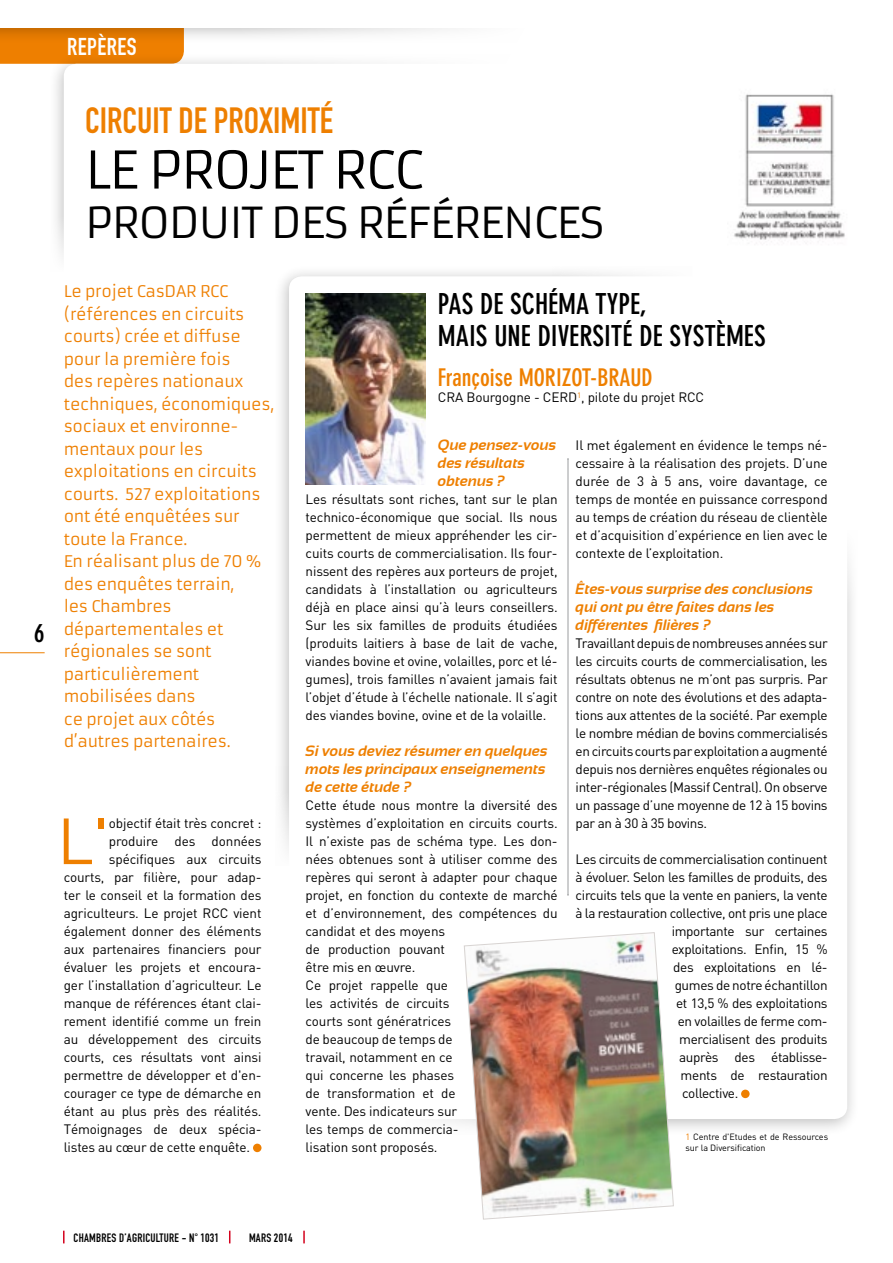
<style>
.page{position:relative;width:893px;height:1263px;background:#fff}
.page>*{position:absolute;margin:0;border:0;box-sizing:border-box;transform-origin:0 0}
.t1{font:64.05px "DIN";color:#ee7f00}
.t2{font:51px "Armata";letter-spacing:-.03em;color:#000}
.t3{font:42px "Armata";letter-spacing:-.03em;color:#000}
.t4{font:36px "DIN Engschrift";color:#ee7f00}
.t5{font:700 condensed 28.5px/31.5px "DIN Neuzeit Grotesk";color:#000}
.t6{font:700 condensed 25.5px "DIN Neuzeit Grotesk";color:#000}
.t7{font:700 condensed 24px "DIN Neuzeit Grotesk";color:#ee7f00}
.t8{font:24px "DIN Engschrift";color:#fff}
.t9{font:15.75px/22.5px "Armata";letter-spacing:-.02em;color:#ee7f00}
.t10{font:italic 700 15px/18px "Sansation";color:#ee7f00}
.t11{font:13.5px/18px "DIN";letter-spacing:-.01em;color:#000;text-align:justify}
.t12{font:12px "DIN Engschrift";letter-spacing:.02em;color:#000}
.t13{font:9px/10.8px "DIN";letter-spacing:-.01em;color:#000}
.s1{color:#ee7f00}
</style>
<div class="page">
<svg style="left:0;top:44px;width:86px;height:20px;background:#ed7f02"></svg>
<div style="left:0;top:0;width:599px;height:44px;background:#000;opacity:.25"></div>
<div style="left:0;top:0;width:587px;height:27px;background:#fff"></div>
<hr style="left:0;top:652px;width:45px;height:1px;background:#ee7f00">
<svg style="left:63px;top:1231px;width:2px;height:12px"></svg>
<svg style="left:303px;top:1231px;width:2px;height:12px"></svg>
<svg style="left:229px;top:1231px;width:1px;height:12px"></svg>
<svg style="left:86px;top:0;width:513px;height:64px"></svg>
<div style="left:273px;top:264px;width:518px;height:786px;background:#000;opacity:.25"></div>
<div style="left:289px;top:276px;width:490px;height:758px;background:#fff;border-radius:13px"></div>
<div style="left:253px;top:767px;width:543px;height:415px;background:#fff"></div>
<div style="left:551px;top:253px;width:296px;height:830px;background:#fff"></div>
<div style="left:741px;top:1089px;width:9px;height:9px;background:#ee7f00;border-radius:50%"></div>
<img style="left:306px;top:293px;width:119px;height:191px">
<hr style="left:568px;top:459px;width:1px;height:436px;background:#9c9e9f">
<div style="left:253px;top:1143px;width:8px;height:9px;background:#ee7f00;border-radius:50%"></div>
<img style="left:734px;top:94px;width:111px;height:146px">
<img style="left:464px;top:932px;width:210px;height:287px">
<h3 class="t6" style="left:34px;top:618px;width:12px">6</h3>
<h3 class="t8" style="left:67px;top:32px;width:50px">REPÈRES</h3>
<h3 class="t4" style="left:85px;top:100px;width:249px">CIRCUIT DE PROXIMITÉ</h3>
<h2 class="t2" style="left:85px;top:139px;width:96px">le pro</h2>
<h2 class="t2" style="left:250px;top:139px;width:175px">jet RCC</h2>
<h3 class="t3" style="left:85px;top:197px;width:27px">pro</h3>
<h3 class="t3" style="left:169px;top:197px;width:433px">duit des références</h3>
<p class="t9" style="left:64px;top:280px;width:212px">Le projet CasDAR RCC (références en circuits courts) crée et diffuse pour la première fois<br>des repères nationaux techniques, économiques, sociaux et environne&shy;mentaux pour les exploitations en circuits courts. 527 exploitations ont été enquêtées sur toute la France.<br>En réalisant plus de 70 % des enquêtes terrain,<br>les Chambres départementales et régionales se sont particulièrement mobilisées dans<br>ce projet aux côtés d’autres partenaires.</p>
<h1 class="t1" style="left:57px;top:801px;width:54px">L'</h1>
<p class="t11" style="left:109px;top:814px;width:154px">objectif était très concret :</p>
<p class="t11" style="left:109px;top:832px;width:154px">produire des données</p>
<p class="t11" style="left:109px;top:850px;width:154px">spécifiques aux circuits</p>
<p class="t11" style="left:64px;top:868px;width:199px">courts, par filière, pour adap-</p>
<p class="t11" style="left:64px;top:886px;width:199px">ter le conseil et la formation des</p>
<p class="t11" style="left:64px;top:904px;width:148px">agriculteurs. Le projet RCC</p>
<p class="t11" style="left:64px;top:904px;width:199px;text-indent:170px">vient également donner des éléments aux partenaires financiers pour évaluer les projets et encoura&shy;ger l’installation d’agriculteur. Le manque de références étant clai&shy;rement identifié comme un frein au développement des circuits courts, ces résultats vont ainsi permettre de développer et d'en&shy;courager ce type de démarche en étant au plus près des réalités.<br>Témoignages de deux spécia&shy;listes au cœur de cette enquête.</p>
<h3 class="t5" style="left:438px;top:289px;width:329px">PAS DE SCHÉMA TYPE,<br>MAIS UNE DIVERSITÉ DE SYSTÈMES</h3>
<h3 class="t7" style="left:438px;top:363px;width:216px">FRANÇOISE MORIZOT-BRAUD</h3>
<p class="t11" style="left:438px;top:388px;width:10px">CRA</p>
<p class="t11" style="left:466px;top:388px;width:221px">Bourgogne - Cerd<sup>1</sup>, pilote du projet RCC</p>
<p class="t10" style="left:438px;top:436px;width:120px">Que pensez-vous des résultats obtenus ?</p>
<p class="t11" style="left:306px;top:490px;width:254px">Les résultats sont riches, tant sur le plan technico-économique que social. Ils nous permettent de mieux appréhender les cir&shy;cuits courts de commercialisation. Ils four&shy;nissent des repères aux porteurs de projet, candidats à l’installation ou agriculteurs déjà en place ainsi qu’à leurs conseillers.<br>Sur les six familles de produits étudiées (produits laitiers à base de lait de vache, viandes bovine et ovine, volailles, porc et lé&shy;gumes), trois familles n’avaient jamais fait l’objet d’étude à l’échelle nationale. Il s’agit des viandes bovine, ovine et de la volaille.</p>
<p class="t10" style="left:306px;top:742px;width:243px">Si vous deviez résumer en quelques mots les principaux enseignements de cette étude ?</p>
<p class="t11" style="left:306px;top:796px;width:254px;text-align:left">Cette étude nous montre la diversité des systèmes d’exploitation en circuits courts.<br>Il n’existe pas de schéma type. Les don&shy;nées obtenues sont à utiliser comme des repères qui seront à adapter pour chaque projet, en fonction du contexte de marché et d’environnement, des compétences du candidat et des moyens<br>de production pouvant<br>être mis en œuvre.<br>Ce projet rappelle que<br>les activités de circuits<br>courts sont génératrices<br>de beaucoup de temps de<br>travail, notamment en ce<br>qui concerne les phases<br>de transformation et de<br>vente. Des indicateurs sur<br>les temps de commercia-<br>lisation sont proposés.</p>
<p class="t11" style="left:576px;top:436px;width:254px">Il met également en évidence le temps né&shy;cessaire à la réalisation des projets. D ’une durée de 3 à 5 ans, voire davantage, ce temps de montée en puissance correspond au temps de création du réseau de clientèle et d’acquisition d’expérience en lien avec le contexte de l’exploitation.</p>
<p class="t10" style="left:576px;top:580px;width:239px">Êtes-vous surprise des conclusions qui ont pu être faites dans les différentes filières ?</p>
<p class="t11" style="left:576px;top:634px;width:254px">Travaillant depuis de nombreuses années sur les circuits courts de commercialisation, les résultats obtenus ne m’ont pas surpris. Par contre on note des évolutions et des adapta&shy;tions aux attentes de la société. Par exemple le nombre médian de bovins commercialisés en circuits courts par exploitation a augmenté depuis nos dernières enquêtes régionales ou inter-régionales (Massif Central). On observe un passage d’une moyenne de 12 à 15 bovins par an à 30 à 35 bovins.</p>
<p class="t11" style="left:576px;top:850px;width:254px">Les circuits de commercialisation continuent</p>
<p class="t11" style="left:576px;top:868px;width:253px">à évoluer. Selon les familles de produits, des</p>
<p class="t11" style="left:576px;top:886px;width:253px">circuits tels que la vente en paniers, la vente</p>
<p class="t11" style="left:576px;top:904px;width:254px">à la restauration collective, ont pris une place</p>
<p class="t11" style="left:672px;top:922px;width:157px">importante sur certaines</p>
<p class="t11" style="left:672px;top:940px;width:158px">exploitations. Enfin, 15 %</p>
<p class="t11" style="left:673px;top:958px;width:156px">des exploitations en lé-</p>
<p class="t11" style="left:675px;top:976px;width:155px">gumes de notre échantillon</p>
<p class="t11" style="left:676px;top:994px;width:153px">et 13,5 % des exploitations</p>
<p class="t11" style="left:678px;top:1012px;width:152px">en volailles de ferme com-</p>
<p class="t11" style="left:679px;top:1030px;width:150px">mercialisent des produits</p>
<p class="t11" style="left:679px;top:1048px;width:150px">auprès des établisse-</p>
<p class="t11" style="left:681px;top:1066px;width:149px">ments de restauration</p>
<p class="t11" style="left:682px;top:1084px;width:58px">collective.</p>
<p class="t13" style="left:686px;top:1131px;width:144px"><span class="s1">1</span> Centre d'Etudes et de Ressources sur la Diversification</p>
<p class="t12" style="left:74px;top:1230px;width:147px">CHAMBRES D’AGRICULTURE - N° 1031</p>
<p class="t12" style="left:249px;top:1230px;width:7px">MARS</p>
<p class="t12" style="left:274px;top:1230px;width:20px">2014</p>
</div>
